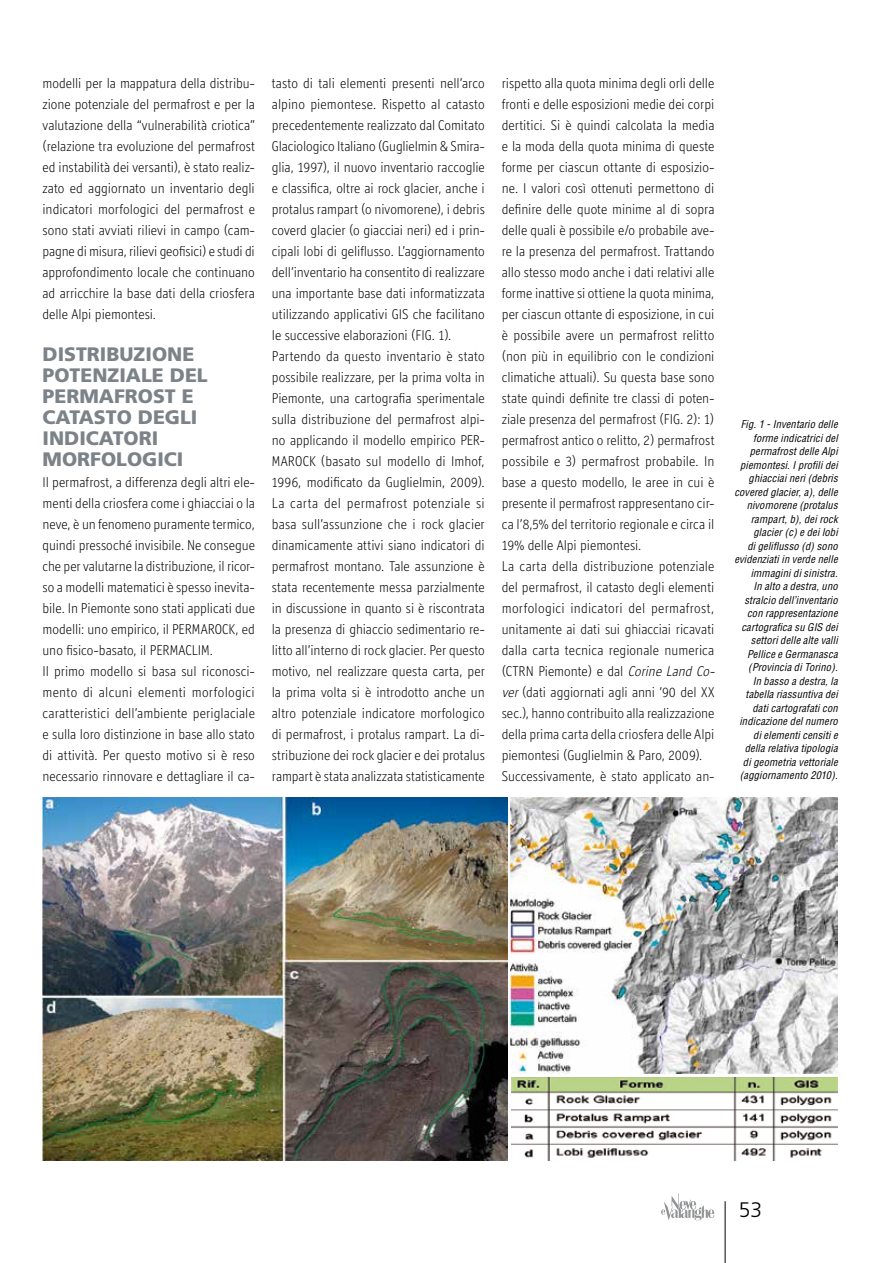
<style>
.page{position:relative;width:893px;height:1263px;background:#fff}
.page>*{position:absolute;margin:0;border:0;box-sizing:border-box;transform-origin:0 0}
.t1{font:300 21px "Frutiger";color:#000}
.t2{font:900 19.5px/21px "Frutiger";color:#7c8388}
.t3{font:300 14.25px/21px "Officina Display ITC";letter-spacing:.005em;color:#000}
.t4{font:italic condensed 10.5px/13.5px "Helvetica";letter-spacing:.015em;color:#000;text-align:right}
.s1{font-style:italic}
</style>
<div class="page">
<img style="left:43px;top:797px;width:465px;height:364px">
<img style="left:510px;top:797px;width:328px;height:276px">
<img style="left:511px;top:1077px;width:327px;height:84px">
<hr style="left:725px;top:1201px;width:1px;height:62px;background:#000">
<svg style="left:661px;top:1193px;width:53px;height:27px"></svg>
<p class="t3" style="left:43px;top:72px;width:214px;text-align:justify">modelli per la mappatura della distribu&shy;zione potenziale del permafrost e per la valutazione della “vulnerabilità criotica” (relazione tra evoluzione del permafrost ed instabilità dei versanti), è stato realiz&shy;zato ed aggiornato un inventario degli indicatori morfologici del permafrost e sono stati avviati rilievi in campo (cam&shy;pagne di misura, rilievi geofisici) e studi di approfondimento locale che continuano ad arricchire la base dati della criosfera delle Alpi piemontesi.</p>
<h2 class="t2" style="left:43px;top:343px;width:167px">DISTRIBUZIONE<br>POTENZIALE DEL<br>PERMAFROST E<br>CATASTO DEGLI<br>INDICATORI<br>MORFOLOGICI</h2>
<p class="t3" style="left:43px;top:471px;width:214px">Il permafrost, a differenza degli altri ele&shy;menti della criosfera come i ghiacciai o la neve, è un fenomeno puramente termico, quindi pressoché invisibile. Ne consegue che per valutarne la distribuzione, il ricor&shy;so a modelli matematici è spesso inevita&shy;bile. In Piemonte sono stati applicati due modelli: uno empirico, il PERMAROCK, ed uno fisico-basato, il PERMACLIM.<br>Il primo modello si basa sul riconosci&shy;mento di alcuni elementi morfologici caratteristici dell’ambiente periglaciale e sulla loro distinzione in base allo stato di attività. Per questo motivo si è reso necessario rinnovare e dettagliare il ca-</p>
<p class="t3" style="left:272px;top:72px;width:214px">tasto di tali elementi presenti nell’arco alpino piemontese. Rispetto al catasto precedentemente realizzato dal Comitato Glaciologico Italiano (Guglielmin &amp; Smira&shy;glia, 1997), il nuovo inventario raccoglie e classifica, oltre ai rock glacier, anche i protalus rampart (o nivomorene), i debris coverd glacier (o giacciai neri) ed i prin&shy;cipali lobi di geliflusso. L’aggiornamento dell’inventario ha consentito di realizzare una importante base dati informatizzata utilizzando applicativi GIS che facilitano le successive elaborazioni (FIG. 1).<br>Partendo da questo inventario è stato possibile realizzare, per la prima volta in Piemonte, una cartografia sperimentale sulla distribuzione del permafrost alpi&shy;no applicando il modello empirico PER-MAROCK (basato sul modello di Imhof, 1996, modificato da Guglielmin, 2009).<br>La carta del permafrost potenziale si basa sull’assunzione che i rock glacier dinamicamente attivi siano indicatori di permafrost montano. Tale assunzione è stata recentemente messa parzialmente in discussione in quanto si è riscontrata la presenza di ghiaccio sedimentario re&shy;litto all’interno di rock glacier. Per questo motivo, nel realizzare questa carta, per la prima volta si è introdotto anche un altro potenziale indicatore morfologico di permafrost, i protalus rampart. La di&shy;stribuzione dei rock glacier e dei protalus rampart è stata analizzata statisticamente</p>
<p class="t3" style="left:502px;top:72px;width:218px">rispetto alla quota minima degli orli delle fronti e delle esposizioni medie dei corpi dertitici. Si è quindi calcolata la media e la moda della quota minima di queste forme per ciascun ottante di esposizio&shy;ne. I valori così ottenuti permettono di definire delle quote minime al di sopra delle quali è possibile e/o probabile ave&shy;re la presenza del permafrost. Trattando allo stesso modo anche i dati relativi alle forme inattive si ottiene la quota minima, per ciascun ottante di esposizione, in cui è possibile avere un permafrost relitto (non più in equilibrio con le condizioni climatiche attuali). Su questa base sono state quindi definite tre classi di poten&shy;ziale presenza del permafrost (FIG. 2): 1) permafrost antico o relitto, 2) permafrost possibile e 3) permafrost probabile. In base a questo modello, le aree in cui è presente il permafrost rappresentano cir&shy;ca l’8,5% del territorio regionale e circa il 19% delle Alpi piemontesi.<br>La carta della distribuzione potenziale del permafrost, il catasto degli elementi morfologici indicatori del permafrost, unitamente ai dati sui ghiacciai ricavati dalla carta tecnica regionale numerica (CTRN Piemonte) e dal <span class="s1">Corine Land Co&shy;ver</span> (dati aggiornati agli anni ’90 del XX sec.), hanno contribuito alla realizzazione della prima carta della criosfera delle Alpi piemontesi (Guglielmin &amp; Paro, 2009).<br>Successivamente, è stato applicato an-</p>
<p class="t4" style="left:734px;top:417px;width:105px">Fig. 1 - Inventario delle forme indicatrici del permafrost delle Alpi piemontesi. I profili dei ghiacciai neri (debris covered glacier, a), delle nivomorene (protalus rampart, b), dei rock glacier (c) e dei lobi<br>di geliflusso (d) sono evidenziati in verde nelle immagini di sinistra.<br>In alto a destra, uno stralcio dell’inventario con rappresentazione cartografica su GIS dei settori delle alte valli<br>Pellice e Germanasca (Provincia di Torino).<br>In basso a destra, la tabella riassuntiva dei dati cartografati con indicazione del numero di elementi censiti e della relativa tipologia<br>di geometria vettoriale (aggiornamento 2010).</p>
<h1 class="t1" style="left:739px;top:1198px;width:25px">53</h1>
</div>
